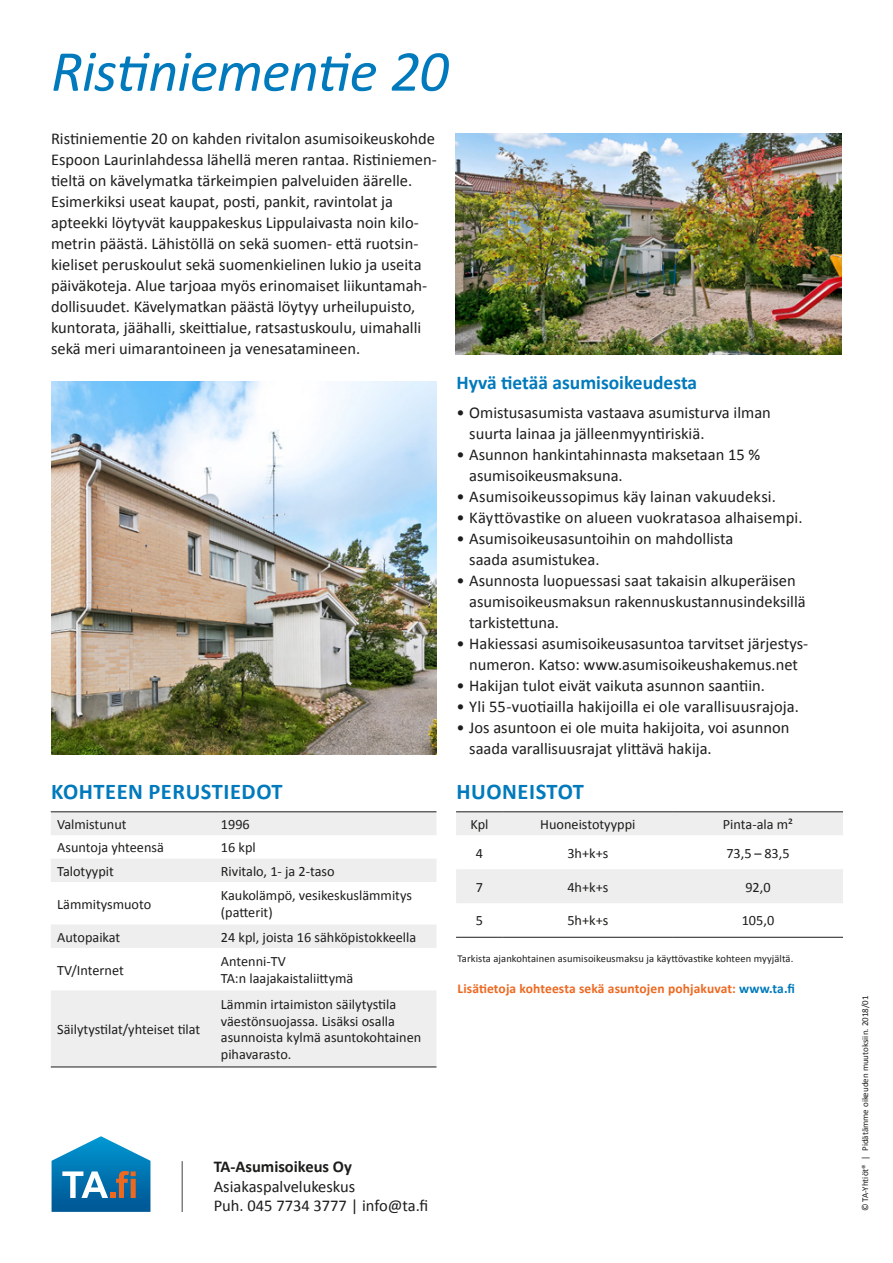
<style>
.page{position:relative;width:893px;height:1263px;background:#fff}
.page>*{position:absolute;margin:0;border:0;box-sizing:border-box;transform-origin:0 0}
.Otsikko1{font:italic 58.5px "Calibri";letter-spacing:-.02em;color:#007abc}
.Otsikko_2{font:700 22.5px "Calibri";letter-spacing:.025em;color:#007abc}
.Väliotsikko{font:700 19.5px "Calibri";color:#007abc}
.leipis_bullets{font:16.5px/21px "Calibri";color:#1d1d1b}
.leipis{font:16.5px/21px "Calibri";color:#1d1d1b}
.yhteystiedot{font:16.5px "Calibri";color:#1d1d1b}
.yhteystiedot-2{font:700 16.5px "Calibri";color:#1d1d1b}
.taulukko_vasen_tasa{font:14.25px/16.5px "Calibri";color:#1d1d1b}
.taulukko_keskitetty{font:14.25px "Calibri";color:#1d1d1b}
.teksti_7pt{font:700 13.5px "Calibri";letter-spacing:.01em;color:#ed6921}
.teksti_7pt-2{font:10.5px "Calibri";letter-spacing:.01em;color:#1d1d1b}
.teksti_6pt{font:9px "Calibri";color:#1d1d1b}
.s1{color:#007abc}
</style>
<div class="page">
<svg style="left:456px;top:812px;width:387px;height:91px"></svg>
<hr style="left:456px;top:811px;width:47px;height:1px;background:#1d1d1b">
<hr style="left:503px;top:811px;width:170px;height:1px;background:#1d1d1b">
<hr style="left:673px;top:811px;width:170px;height:1px;background:#1d1d1b">
<hr style="left:456px;top:937px;width:47px;height:1px;background:#1d1d1b">
<hr style="left:503px;top:937px;width:170px;height:1px;background:#1d1d1b">
<hr style="left:673px;top:937px;width:170px;height:1px;background:#1d1d1b">
<svg style="left:51px;top:812px;width:385px;height:254px;fill:#eee"></svg>
<hr style="left:51px;top:811px;width:170px;height:1px;background:#1d1d1b">
<hr style="left:221px;top:811px;width:215px;height:1px;background:#1d1d1b">
<hr style="left:51px;top:1066px;width:170px;height:1px;background:#1d1d1b">
<hr style="left:221px;top:1066px;width:215px;height:1px;background:#1d1d1b">
<img style="left:51px;top:382px;width:386px;height:372px">
<img style="left:456px;top:133px;width:386px;height:221px">
<svg style="left:52px;top:1136px;width:98px;height:76px"></svg>
<hr style="left:182px;top:1161px;width:1px;height:51px;background:#7c7b7b">
<p class="Otsikko1" style="left:51px;top:31px;width:399px">Ristiniementie 20</p>
<p class="leipis" style="left:51px;top:128px;width:387px">Ristiniementie 20 on kahden rivitalon asumisoikeuskohde Espoon Laurinlahdessa lähellä meren rantaa. Ristiniemen&shy;tieltä on kävelymatka tärkeimpien palveluiden äärelle.<br>Esimerkiksi useat kaupat, posti, pankit, ravintolat ja apteekki löytyvät kauppakeskus Lippulaivasta noin kilo&shy;metrin päästä. Lähistöllä on sekä suomen- että ruotsin&shy;kieliset peruskoulut sekä suomenkielinen lukio ja useita päiväkoteja. Alue tarjoaa myös erinomaiset liikuntamah&shy;dollisuudet. Kävelymatkan päästä löytyy urheilupuisto, kuntorata, jäähalli, skeittialue, ratsastuskoulu, uimahalli sekä meri uimarantoineen ja venesatamineen.</p>
<p class="Otsikko_2" style="left:51px;top:777px;width:233px">KOHTEEN PERUSTIEDOT</p>
<p class="taulukko_vasen_tasa" style="left:57px;top:816px;width:71px">Valmistunut</p>
<p class="taulukko_vasen_tasa" style="left:221px;top:816px;width:30px">1996</p>
<p class="taulukko_vasen_tasa" style="left:57px;top:839px;width:108px">Asuntoja yhteensä</p>
<p class="taulukko_vasen_tasa" style="left:221px;top:839px;width:36px">16 kpl</p>
<p class="taulukko_vasen_tasa" style="left:57px;top:863px;width:58px">Talotyypit</p>
<p class="taulukko_vasen_tasa" style="left:221px;top:863px;width:115px">Rivitalo, 1- ja 2-taso</p>
<p class="taulukko_vasen_tasa" style="left:57px;top:896px;width:96px">Lämmitysmuoto</p>
<p class="taulukko_vasen_tasa" style="left:221px;top:887px;width:193px">Kaukolämpö, vesikeskuslämmitys (patterit)</p>
<p class="taulukko_vasen_tasa" style="left:57px;top:928px;width:65px">Autopaikat</p>
<p class="taulukko_vasen_tasa" style="left:221px;top:928px;width:197px">24 kpl, joista 16 sähköpistokkeella</p>
<p class="taulukko_vasen_tasa" style="left:57px;top:961px;width:68px">TV/Internet</p>
<p class="taulukko_vasen_tasa" style="left:221px;top:953px;width:66px">Antenni-TV</p>
<p class="taulukko_vasen_tasa" style="left:221px;top:970px;width:134px">TA:n laajakaistaliittymä</p>
<p class="taulukko_vasen_tasa" style="left:57px;top:1021px;width:145px">Säilytystilat/yhteiset tilat</p>
<p class="taulukko_vasen_tasa" style="left:221px;top:996px;width:202px">Lämmin irtaimiston säilytystila väestönsuojassa. Lisäksi osalla asunnoista kylmä asuntokohtainen pihavarasto.</p>
<p class="Väliotsikko" style="left:456px;top:370px;width:242px">Hyvä tietää asumisoikeudesta</p>
<p class="leipis_bullets" style="left:469px;top:402px;width:303px;text-indent:-13px">• Omistusasumista vastaava asumisturva ilman suurta lainaa ja jälleenmyyntiriskiä.</p>
<p class="leipis_bullets" style="left:469px;top:444px;width:293px;text-indent:-13px">• Asunnon hankintahinnasta maksetaan 15 % asumisoikeusmaksuna.</p>
<p class="leipis_bullets" style="left:456px;top:486px;width:321px">• Asumisoikeussopimus käy lainan vakuudeksi.</p>
<p class="leipis_bullets" style="left:456px;top:507px;width:348px">• Käyttövastike on alueen vuokratasoa alhaisempi.</p>
<p class="leipis_bullets" style="left:469px;top:528px;width:266px;text-indent:-13px">• Asumisoikeusasuntoihin on mahdollista saada asumistukea.</p>
<p class="leipis_bullets" style="left:469px;top:570px;width:338px;text-indent:-13px">• Asunnosta luopuessasi saat takaisin alkuperäisen asumisoikeusmaksun rakennuskustannusindeksillä tarkistettuna.</p>
<p class="leipis_bullets" style="left:456px;top:633px;width:353px;text-align:center">• Hakiessasi asumisoikeusasuntoa tarvitset järjestys&shy;numeron. Katso: www.asumisoikeushakemus.net</p>
<p class="leipis_bullets" style="left:456px;top:675px;width:310px">• Hakijan tulot eivät vaikuta asunnon saantiin.</p>
<p class="leipis_bullets" style="left:456px;top:696px;width:344px">• Yli 55-vuotiailla hakijoilla ei ole varallisuusrajoja.</p>
<p class="leipis_bullets" style="left:469px;top:717px;width:322px;text-indent:-13px">• Jos asuntoon ei ole muita hakijoita, voi asunnon saada varallisuusrajat ylittävä hakija.</p>
<p class="Otsikko_2" style="left:456px;top:777px;width:129px">HUONEISTOT</p>
<p class="taulukko_keskitetty" style="left:470px;top:815px;width:19px">Kpl</p>
<p class="taulukko_keskitetty" style="left:540px;top:815px;width:97px">Huoneistotyyppi</p>
<p class="taulukko_keskitetty" style="left:723px;top:815px;width:72px">Pinta-ala m²</p>
<p class="taulukko_keskitetty" style="left:476px;top:844px;width:9px">4</p>
<p class="taulukko_keskitetty" style="left:567px;top:844px;width:42px">3h+k+s</p>
<p class="taulukko_keskitetty" style="left:726px;top:844px;width:65px">73,5 – 83,5</p>
<p class="taulukko_keskitetty" style="left:476px;top:878px;width:9px">7</p>
<p class="taulukko_keskitetty" style="left:567px;top:878px;width:42px">4h+k+s</p>
<p class="taulukko_keskitetty" style="left:745px;top:878px;width:27px">92,0</p>
<p class="taulukko_keskitetty" style="left:476px;top:912px;width:9px">5</p>
<p class="taulukko_keskitetty" style="left:567px;top:912px;width:42px">5h+k+s</p>
<p class="taulukko_keskitetty" style="left:742px;top:912px;width:34px">105,0</p>
<p class="teksti_7pt-2" style="left:458px;top:951px;width:337px">Tarkista ajankohtainen asumisoikeusmaksu ja käyttövastike kohteen myyjältä.</p>
<p class="teksti_7pt" style="left:458px;top:980px;width:339px">Lisätietoja kohteesta sekä asuntojen pohjakuvat: <span class="s1">www.ta.fi</span></p>
<p class="yhteystiedot-2" style="left:214px;top:1156px;width:140px">TA-Asumisoikeus Oy</p>
<p class="yhteystiedot" style="left:214px;top:1175px;width:143px">Asiakaspalvelukeskus</p>
<p class="yhteystiedot" style="left:214px;top:1195px;width:216px">Puh. 045 7734 3777 | info@ta.fi</p>
<p class="teksti_6pt" style="left:859px;top:1211px;width:217px;rotate:-90deg">© TA-Yhtiöt® | Pidätämme oikeuden muutoksiin. 2018/01</p>
</div>
